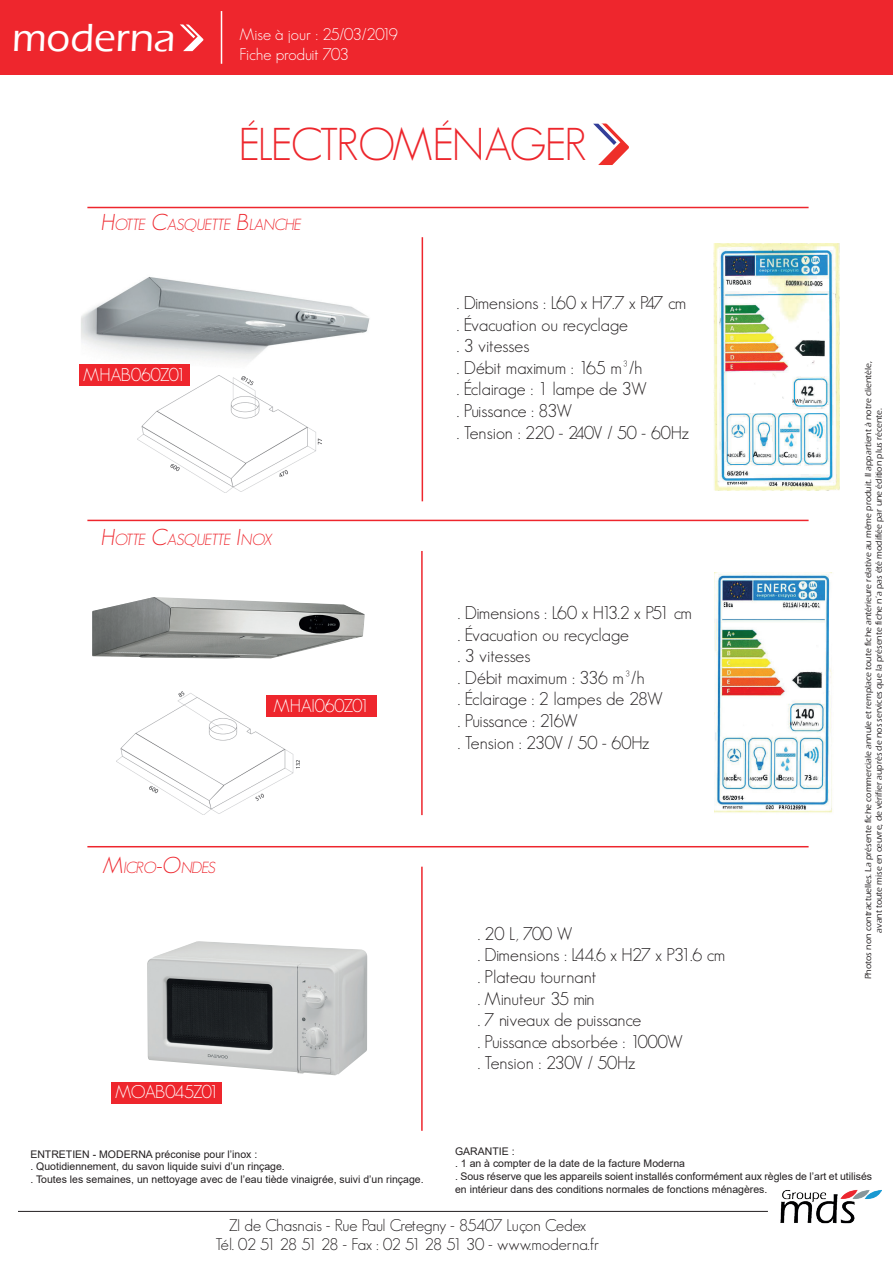
<style>
.page{position:relative;width:893px;height:1263px;background:#fff}
.page>*{position:absolute;margin:0;border:0;box-sizing:border-box;transform-origin:0 0}
.t1{font:300 45px "Geosans";letter-spacing:-.05em;color:#ed262c}
.t2{font:500 40.35px "Eras ITC";color:#fff}
.t3{font:300 18px/21.6px "Geosans";color:#231f20}
.t4{font:300 18px "Geosans";color:#fff}
.t5{font:300 18px "Geosans";letter-spacing:-.045em;color:#fff}
.t6{font:300 16.5px/19.8px "Geosans";color:#231f20;text-align:center}
.t7{font:300 16.5px "Geosans";color:#fff}
.t8{font:italic 300 15.75px "Geosans";letter-spacing:-.05em;color:#ee262d}
.t9{font:10.5px/12.6px "Arial";color:#231f20}
.t10{font:500 9px/10.8px "Eras ITC";color:#231f20;text-align:center}
.s1{font-size:22.5px}
</style>
<div class="page">
<img style="left:138px;top:376px;width:183px;height:117px">
<div style="left:0;top:0;width:893px;height:74px;background:#ee262d"></div>
<hr style="left:221px;top:11px;width:1px;height:53px;background:#fff">
<svg style="left:180px;top:24px;width:23px;height:27px"></svg>
<svg style="left:593px;top:124px;width:36px;height:41px"></svg>
<hr style="left:87px;top:207px;width:722px;height:1px;background:#ee262d">
<hr style="left:87px;top:520px;width:722px;height:1px;background:#ee262d">
<hr style="left:87px;top:846px;width:722px;height:1px;background:#ee262d">
<img style="left:147px;top:941px;width:220px;height:134px">
<img style="left:780px;top:1189px;width:102px;height:35px">
<hr style="left:18px;top:1211px;width:750px;height:1px;background:#231f20">
<div style="left:112px;top:1082px;width:110px;height:21px;background:#ee262d"></div>
<img style="left:81px;top:277px;width:289px;height:88px">
<hr style="left:422px;top:237px;width:1px;height:264px;background:#ee262d">
<div style="left:79px;top:365px;width:111px;height:21px;background:#ee262d"></div>
<hr style="left:421px;top:551px;width:2px;height:264px;background:#ee262d">
<img style="left:116px;top:692px;width:184px;height:122px">
<img style="left:92px;top:597px;width:273px;height:61px">
<div style="left:266px;top:696px;width:111px;height:21px;background:#ee262d"></div>
<hr style="left:421px;top:867px;width:2px;height:264px;background:#ee262d">
<img style="left:714px;top:244px;width:125px;height:246px">
<img style="left:714px;top:572px;width:119px;height:241px">
<h2 class="t2" style="left:12px;top:15px;width:165px">moderna</h2>
<p class="t7" style="left:240px;top:25px;width:160px">Mise à jour : 25/03/2019</p>
<p class="t7" style="left:240px;top:45px;width:111px">Fiche produit 703</p>
<h1 class="t1" style="left:239px;top:120px;width:349px">ÉLECTROMÉNAGER</h1>
<p class="t8" style="left:101px;top:216px;width:202px"><span class="s1">H</span>OTTE <span class="s1">C</span>ASQUETTE <span class="s1">B</span>LANCHE</p>
<p class="t4" style="left:83px;top:365px;width:104px">MHAB060Z01</p>
<p class="t8" style="left:101px;top:531px;width:173px"><span class="s1">H</span>OTTE <span class="s1">C</span>ASQUETTE <span class="s1">I</span>NOX</p>
<p class="t8" style="left:103px;top:859px;width:114px"><span class="s1">M</span>ICRO<span class="s1">-O</span>NDES</p>
<p class="t4" style="left:273px;top:696px;width:97px">MHAI060Z01</p>
<p class="t5" style="left:115px;top:1082px;width:105px">MOAB045Z01</p>
<p class="t3" style="left:457px;top:292px;width:234px">. Dimensions : L60 x H7.7 x P47 cm . Évacuation ou recyclage<br>. 3 vitesses<br>. Débit maximum : 165 m³/h<br>. Éclairage : 1 lampe de 3W<br>. Puissance : 83W<br>. Tension : 220 - 240V / 50 - 60Hz</p>
<p class="t3" style="left:458px;top:602px;width:235px">. Dimensions : L60 x H13.2 x P51 cm . Évacuation ou recyclage<br>. 3 vitesses<br>. Débit maximum : 336 m³/h<br>. Éclairage : 2 lampes de 28W<br>. Puissance : 216W<br>. Tension : 230V / 50 - 60Hz</p>
<p class="t3" style="left:478px;top:923px;width:249px">. 20 L, 700 W<br>. Dimensions : L44.6 x H27 x P31.6 cm . Plateau tournant<br>. Minuteur 35 min<br>. 7 niveaux de puissance<br>. Puissance absorbée : 1000W<br>. Tension : 230V / 50Hz</p>
<p class="t10" style="left:863px;top:979px;width:620px;rotate:-90deg">Photos non contractuelles. La présente fiche commerciale annule et remplace toute fiche antérieure relative au même produit. Il appartient à notre clientèle, avant toute mise en œuvre, de vérifier auprès de nos services que la présente fiche n’a pas été modifiée par une édition plus récente.</p>
<p class="t9" style="left:30px;top:1147px;width:395px">ENTRETIEN - MODERNA préconise pour l’inox :<br>. Quotidiennement, du savon liquide suivi d’un rinçage.<br>. Toutes les semaines, un nettoyage avec de l’eau tiède vinaigrée, suivi d’un rinçage.</p>
<p class="t9" style="left:455px;top:1145px;width:418px">GARANTIE :<br>. 1 an à compter de la date de la facture Moderna<br>. Sous réserve que les appareils soient installés conformément aux règles de l’art et utilisés en intérieur dans des conditions normales de fonctions ménagères.</p>
<p class="t6" style="left:216px;top:1215px;width:385px">ZI de Chasnais - Rue Paul Cretegny - 85407 Luçon Cedex<br>Tél. 02 51 28 51 28 - Fax : 02 51 28 51 30 - www.moderna.fr</p>
</div>
